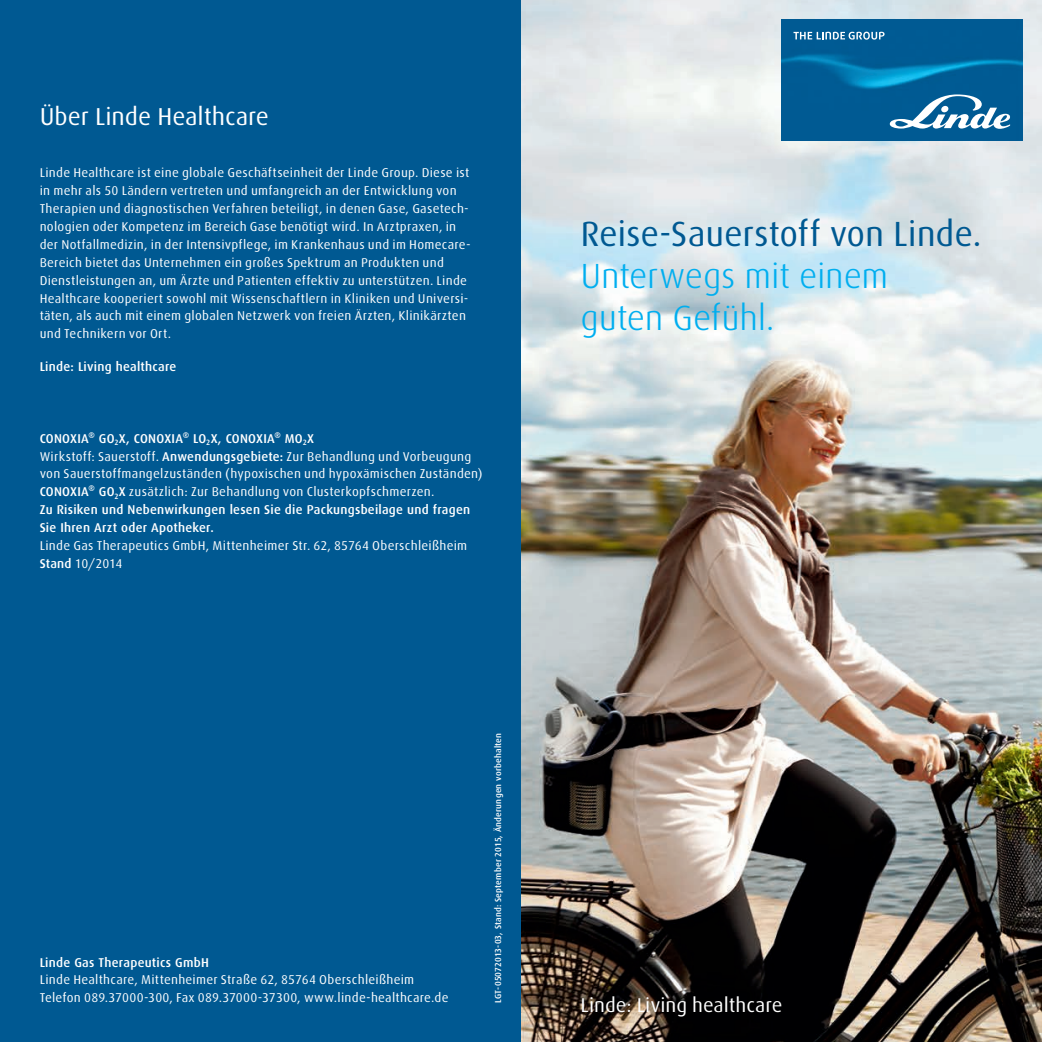
<style>
.page{position:relative;width:1042px;height:1042px;background:#fff}
.page>*{position:absolute;margin:0;border:0;box-sizing:border-box;transform-origin:0 0}
.t1{font:300 35px/42px "Linde Dax Global";letter-spacing:-.01em;color:#00aeef}
.t2{font:35px "Linde Dax Global";letter-spacing:-.005em;color:#005992}
.t3{font:24.5px "Linde Dax Global";letter-spacing:-.005em;color:#fff}
.t4{font:19.95px "Linde Dax Global";color:#fff}
.t5{font:12.78px/17.8px "Linde Dax Global";letter-spacing:.02em;color:#fff}
.t6{font:500 12.78px "Linde Dax Global";letter-spacing:.02em;color:#fff}
.t7{font:500 8.75px "Linde Dax Global";letter-spacing:.025em;color:#fff}
.t8{font:8.75px "Linde Dax Global";color:#fff}
.s1{font-weight:500}
</style>
<div class="page">
<div style="left:0;top:0;width:521px;height:1042px;background:#005992"></div>
<img style="left:521px;top:0;width:521px;height:1042px">
<img style="left:781px;top:20px;width:241px;height:120px">
<svg style="left:890px;top:94px;width:120px;height:35px"></svg>
<svg style="left:793px;top:32px;width:91px;height:8px"></svg>
<h2 class="t3" style="left:40px;top:102px;width:231px">Über Linde Healthcare</h2>
<p class="t5" style="left:40px;top:164px;width:432px">Linde Healthcare ist eine globale Geschäftseinheit der Linde Group. Diese ist in mehr als 50 Ländern vertreten und umfangreich an der Entwicklung von Therapien und diagnostischen Verfahren beteiligt, in denen Gase, Gasetech&shy;nologien oder Kompetenz im Bereich Gase benötigt wird. In Arztpraxen, in der Notfallmedizin, in der Intensivpflege, im Krankenhaus und im Homecare-Bereich bietet das Unternehmen ein großes Spektrum an Produkten und Dienstleistungen an, um Ärzte und Patienten effektiv zu unterstützen. Linde Healthcare kooperiert sowohl mit Wissenschaftlern in Kliniken und Universi&shy;täten, als auch mit einem globalen Netzwerk von freien Ärzten, Klinikärzten und Technikern vor Ort.</p>
<p class="t6" style="left:40px;top:359px;width:138px">Linde: Living healthcare</p>
<p class="t5" style="left:40px;top:429px;width:444px"><span class="s1">CONOXIA® GO</span><sub>2</sub><span class="s1">X, CONOXIA® LO</span><sub>2</sub><span class="s1">X, CONOXIA® MO</span><sub>2</sub><span class="s1">X<br></span>Wirkstoff: Sauerstoff. <span class="s1">Anwendungsgebiete:</span> Zur Behandlung und Vorbeugung von Sauerstoffmangelzuständen (hypoxischen und hypoxämischen Zuständen)<br><span class="s1">CONOXIA® GO</span><sub>2</sub><span class="s1">X</span> zusätzlich: Zur Behandlung von Clusterkopfschmerzen.<br><span class="s1">Zu Risiken und Nebenwirkungen lesen Sie die Packungsbeilage und fragen Sie Ihren Arzt oder Apotheker.</span></p>
<p class="t5" style="left:40px;top:537px;width:429px">Linde Gas Therapeutics GmbH, Mittenheimer Str. 62, 85764 Oberschleißheim<br><span class="s1">Stand</span> 10/2014</p>
<p class="t6" style="left:40px;top:954px;width:171px">Linde Gas Therapeutics GmbH</p>
<p class="t5" style="left:40px;top:971px;width:410px">Linde Healthcare, Mittenheimer Straße 62, 85764 Oberschleißheim<br>Telefon 089.37000-300, Fax 089.37000-37300, www.linde-healthcare.de</p>
<p class="t7" style="left:493px;top:1003px;width:271px;rotate:-90deg">LGT-05072013-03, Stand: September 2015, Änderungen vorbehalten</p>
<p class="t8" style="left:493px;top:952px;width:41px;rotate:-90deg">02 – 1.1 xy</p>
<p class="t7" style="left:493px;top:1002px;width:40px;rotate:-90deg">12345678</p>
<h1 class="t2" style="left:580px;top:213px;width:403px">Reise-Sauerstoff von Linde.</h1>
<h1 class="t1" style="left:580px;top:255px;width:309px">Unterwegs mit einem guten Gefühl.</h1>
<h3 class="t4" style="left:580px;top:993px;width:203px">Linde: Living healthcare</h3>
</div>
